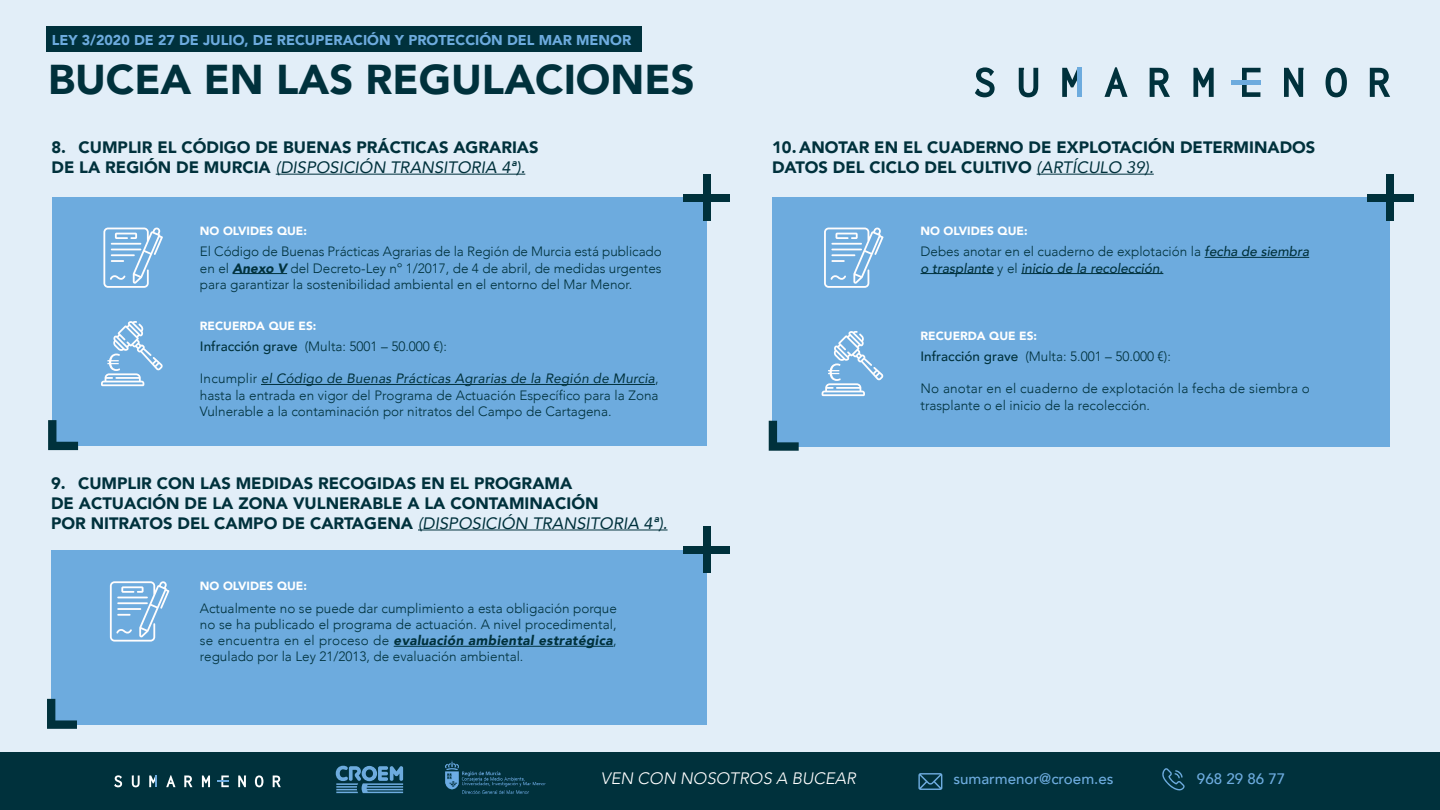
<style>
.page{position:relative;width:1440px;height:810px;background:#e2eef8}
.page>*{position:absolute;margin:0;border:0;box-sizing:border-box;transform-origin:0 0}
.t1{font:900 41.62px "Avenir";color:#00313c}
.t2{font:900 16.5px/19.8px "Avenir";color:#00313c}
.t3{font:italic 300 16.5px "Avenir";color:#fff}
.t4{font:500 15.15px "Avenir";color:#6dabde}
.t5{font:900 14.25px "Avenir";color:#6dabde}
.t6{font:300 13.5px/16.2px "Avenir";color:#00313c;text-align:justify}
.t7{font:italic 500 13.5px/16.2px "Avenir";color:#00313c}
.t8{font:900 11.93px "Avenir";color:#fff}
.s1{font-weight:400;font-style:italic}
.s2{font-weight:900;font-style:italic}
.s3{font-weight:500}
.s4{font-weight:300;font-style:normal}
</style>
<div class="page">
<div style="left:0;top:752px;width:1440px;height:58px;background:#00313c"></div>
<svg style="left:975px;top:67px;width:20px;height:30px"></svg>
<svg style="left:1019px;top:68px;width:19px;height:29px"></svg>
<svg style="left:1104px;top:67px;width:24px;height:30px"></svg>
<svg style="left:1150px;top:68px;width:20px;height:29px"></svg>
<svg style="left:1193px;top:68px;width:21px;height:29px"></svg>
<svg style="left:1284px;top:68px;width:20px;height:29px"></svg>
<svg style="left:1326px;top:68px;width:21px;height:29px"></svg>
<svg style="left:1370px;top:68px;width:20px;height:29px"></svg>
<svg style="left:1062px;top:68px;width:16px;height:29px"></svg>
<hr style="left:1078px;top:68px;width:4px;height:29px;background:#6dabde">
<svg style="left:1242px;top:68px;width:19px;height:29px"></svg>
<div style="left:1231px;top:80px;width:29px;height:5px;background:#6dabde"></div>
<svg style="left:114px;top:775px;width:8px;height:12px"></svg>
<svg style="left:132px;top:776px;width:8px;height:11px"></svg>
<svg style="left:166px;top:775px;width:9px;height:12px"></svg>
<svg style="left:184px;top:776px;width:8px;height:11px"></svg>
<svg style="left:202px;top:776px;width:8px;height:11px"></svg>
<svg style="left:238px;top:776px;width:8px;height:11px"></svg>
<svg style="left:255px;top:775px;width:8px;height:12px"></svg>
<svg style="left:273px;top:776px;width:8px;height:11px"></svg>
<svg style="left:149px;top:776px;width:8px;height:11px"></svg>
<svg style="left:217px;top:776px;width:12px;height:11px"></svg>
<svg style="left:336px;top:766px;width:67px;height:27px"></svg>
<img style="left:445px;top:761px;width:101px;height:33px">
<svg style="left:918px;top:773px;width:24px;height:17px"></svg>
<svg style="left:1162px;top:768px;width:23px;height:23px"></svg>
<div style="left:46px;top:27px;width:596px;height:25px;background:#00313c"></div>
<div style="left:52px;top:198px;width:655px;height:248px;background:#6dabde"></div>
<hr style="left:233px;top:273px;width:54px;height:1px;background:#00313c">
<div style="left:703px;top:174px;width:7px;height:47px;background:#00313c"></div>
<div style="left:683px;top:194px;width:47px;height:7px;background:#00313c"></div>
<svg style="left:48px;top:420px;width:30px;height:30px"></svg>
<hr style="left:261px;top:384px;width:394px;height:1px;background:#00313c">
<hr style="left:276px;top:174px;width:249px;height:1px;background:#00313c">
<div style="left:51px;top:550px;width:656px;height:175px;background:#6dabde"></div>
<div style="left:703px;top:526px;width:7px;height:47px;background:#00313c"></div>
<div style="left:683px;top:546px;width:47px;height:8px;background:#00313c"></div>
<svg style="left:47px;top:699px;width:30px;height:30px"></svg>
<hr style="left:394px;top:646px;width:219px;height:1px;background:#00313c">
<svg style="left:110px;top:581px;width:59px;height:61px"></svg>
<svg style="left:103px;top:227px;width:60px;height:61px"></svg>
<svg style="left:101px;top:321px;width:62px;height:65px"></svg>
<div style="left:773px;top:198px;width:617px;height:249px;background:#6dabde"></div>
<hr style="left:1205px;top:257px;width:104px;height:1px;background:#00313c">
<hr style="left:921px;top:273px;width:73px;height:1px;background:#00313c">
<hr style="left:1021px;top:273px;width:142px;height:1px;background:#00313c">
<div style="left:1386px;top:174px;width:8px;height:47px;background:#00313c"></div>
<div style="left:1367px;top:194px;width:46px;height:7px;background:#00313c"></div>
<svg style="left:769px;top:421px;width:30px;height:30px"></svg>
<hr style="left:1037px;top:174px;width:117px;height:1px;background:#00313c">
<svg style="left:824px;top:227px;width:60px;height:61px"></svg>
<svg style="left:822px;top:331px;width:62px;height:65px"></svg>
<hr style="left:418px;top:530px;width:250px;height:1px;background:#00313c">
<p class="t5" style="left:52px;top:28px;width:581px">LEY 3/2020 DE 27 DE JULIO, DE RECUPERACIÓN Y PROTECCIÓN DEL MAR MENOR</p>
<h1 class="t1" style="left:48px;top:44px;width:648px">BUCEA EN LAS REGULACIONES</h1>
<p class="t2" style="left:52px;top:137px;width:489px">8. CUMPLIR EL CÓDIGO DE BUENAS PRÁCTICAS AGRARIAS<br>DE LA REGIÓN DE MURCIA <span class="s1">(DISPOSICIÓN TRANSITORIA 4ª).</span></p>
<p class="t8" style="left:200px;top:221px;width:109px">NO OLVIDES QUE:</p>
<p class="t6" style="left:200px;top:244px;width:463px">El Código de Buenas Prácticas Agrarias de la Región de Murcia está publicado en el <span class="s2">Anexo V</span> del Decreto-Ley nº 1/2017, de 4 de abril, de medidas urgentes para garantizar la sostenibilidad ambiental en el entorno del Mar Menor.</p>
<p class="t8" style="left:200px;top:316px;width:118px">RECUERDA QUE ES:</p>
<p class="t6" style="left:200px;top:338px;width:248px"><span class="s3">Infracción grave</span> (Multa: 5001 – 50.000 €):</p>
<p class="t6" style="left:200px;top:371px;width:460px">Incumplir <span class="s1">el Código de Buenas Prácticas Agrarias de la Región de Murcia</span>, hasta la entrada en vigor del Programa de Actuación Específico para la Zona Vulnerable a la contaminación por nitratos del Campo de Cartagena.</p>
<p class="t2" style="left:51px;top:473px;width:618px">9. CUMPLIR CON LAS MEDIDAS RECOGIDAS EN EL PROGRAMA<br>DE ACTUACIÓN DE LA ZONA VULNERABLE A LA CONTAMINACIÓN<br>POR NITRATOS DEL CAMPO DE CARTAGENA <span class="s1">(DISPOSICIÓN TRANSITORIA 4ª).</span></p>
<p class="t8" style="left:200px;top:575px;width:109px">NO OLVIDES QUE:</p>
<p class="t6" style="left:200px;top:600px;width:418px">Actualmente no se puede dar cumplimiento a esta obligación porque no se ha publicado el programa de actuación. A nivel procedimental, se encuentra en el proceso de <span class="s2">evaluación ambiental estratégica</span>, regulado por la Ley 21/2013, de evaluación ambiental.</p>
<p class="t2" style="left:772px;top:137px;width:545px">10. ANOTAR EN EL CUADERNO DE EXPLOTACIÓN DETERMINADOS<br>DATOS DEL CICLO DEL CULTIVO <span class="s1">(ARTÍCULO 39).</span></p>
<p class="t8" style="left:921px;top:221px;width:109px">NO OLVIDES QUE:</p>
<p class="t7" style="left:921px;top:244px;width:390px"><span class="s4">Debes anotar en el cuaderno de explotación la</span> fecha de siembra o trasplante <span class="s4">y el</span> inicio de la recolección.</p>
<p class="t8" style="left:921px;top:326px;width:118px">RECUERDA QUE ES:</p>
<p class="t6" style="left:921px;top:348px;width:252px"><span class="s3">Infracción grave</span> (Multa: 5.001 – 50.000 €):</p>
<p class="t6" style="left:921px;top:381px;width:391px">No anotar en el cuaderno de explotación la fecha de siembra o trasplante o el inicio de la recolección.</p>
<p class="t3" style="left:601px;top:769px;width:256px">VEN CON NOSOTROS A BUCEAR</p>
<p class="t4" style="left:953px;top:766px;width:162px">sumarmenor@croem.es</p>
<p class="t4" style="left:1197px;top:766px;width:90px">968 29 86 77</p>
</div>
